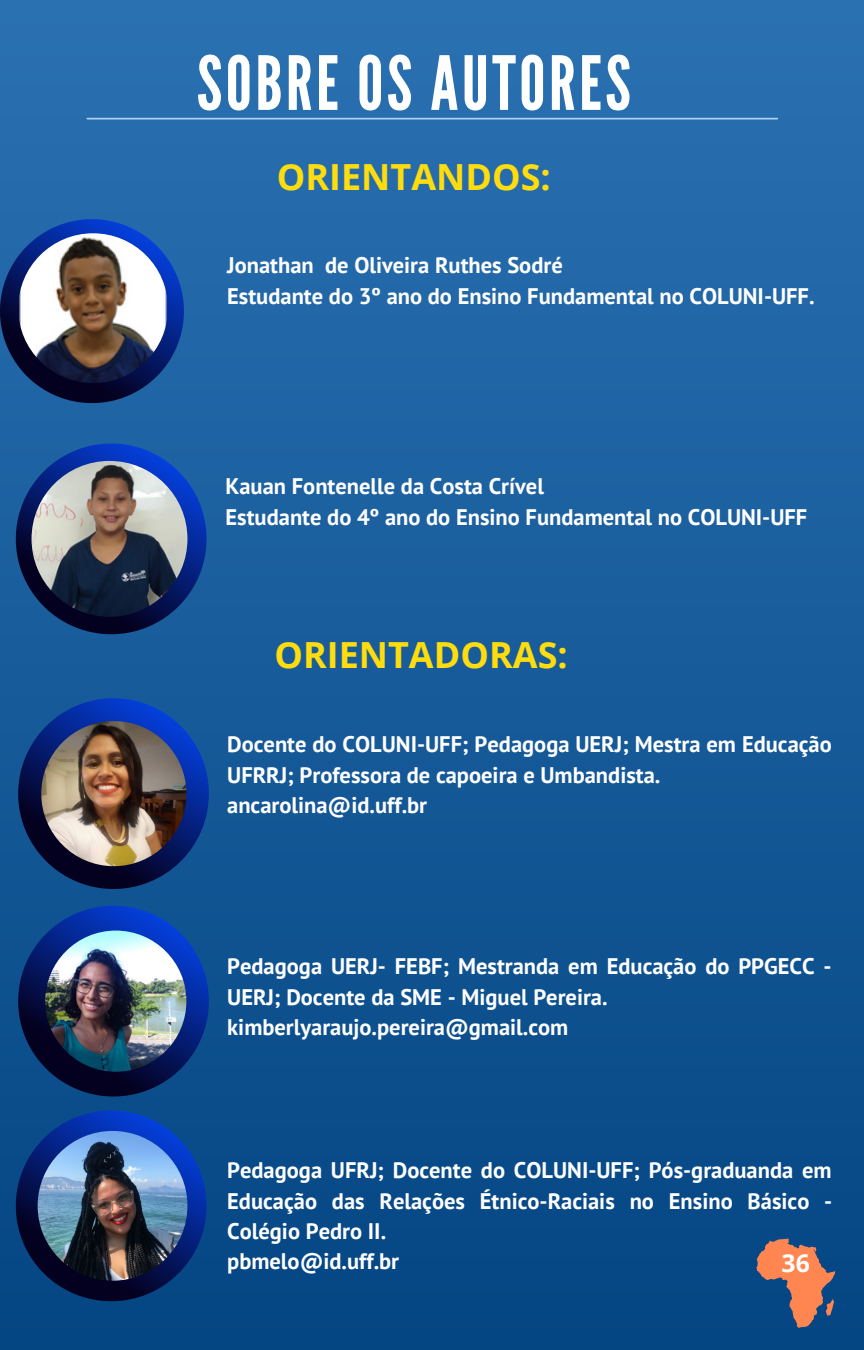
<style>
.page{position:relative;width:864px;height:1350px;background:#fff}
.page>*{position:absolute;margin:0;border:0;box-sizing:border-box;transform-origin:0 0}
.t1{font:74.48px "League Gothic";letter-spacing:.045em;color:#fff}
.t2{font:700 36px "Open Sans";color:#ffdc0d}
.t3{font:700 24.75px "Open Sans";color:#fff}
.t4{font:700 22.5px/30.4px "PT Sans";color:#fff}
</style>
<div class="page">
<div style="left:0;top:0;width:864px;height:1350px;background:linear-gradient(to bottom,#2b71b2,#044582)"></div>
<hr style="left:87px;top:118px;width:690px;height:1px;background:#afd1ed">
<svg style="left:18px;top:698px;width:191px;height:191px;background:#0a337e"></svg>
<img style="left:41px;top:721px;width:145px;height:145px;border-radius:50%">
<svg style="left:18px;top:906px;width:191px;height:191px;background:#082f7a"></svg>
<img style="left:45px;top:931px;width:141px;height:141px;border-radius:50%">
<svg style="left:16px;top:1111px;width:191px;height:190px;background:#062f79"></svg>
<img style="left:38px;top:1131px;width:149px;height:150px;border-radius:50%">
<svg style="left:0;top:219px;width:184px;height:184px;background:#113c85"></svg>
<svg style="left:16px;top:444px;width:191px;height:190px;background:#0f3b87"></svg>
<img style="left:18px;top:233px;width:150px;height:150px;border-radius:50%">
<img style="left:32px;top:461px;width:155px;height:156px;border-radius:50%">
<svg style="left:756px;top:1239px;width:79px;height:89px;background:#856769"></svg>
<h1 class="t1" style="left:197px;top:40px;width:436px">SOBRE OS AUTORES</h1>
<h2 class="t2" style="left:277px;top:151px;width:276px">ORIENTANDOS:</h2>
<p class="t4" style="left:227px;top:250px;width:589px">Jonathan de Oliveira Ruthes Sodré<br>Estudante do 3º ano do Ensino Fundamental no COLUNI-UFF.</p>
<p class="t4" style="left:226px;top:471px;width:583px">Kauan Fontenelle da Costa Crível<br>Estudante do 4º ano do Ensino Fundamental no COLUNI-UFF</p>
<h2 class="t2" style="left:274px;top:630px;width:295px">ORIENTADORAS:</h2>
<p class="t4" style="left:227px;top:729px;width:606px">Docente do COLUNI-UFF; Pedagoga UERJ; Mestra em Educação<br>UFRRJ; Professora de capoeira e Umbandista. ancarolina@id.uff.br</p>
<p class="t4" style="left:227px;top:951px;width:606px">Pedagoga UERJ- FEBF; Mestranda em Educação do PPGECC -<br>UERJ; Docente da SME - Miguel Pereira. kimberlyaraujo.pereira@gmail.com</p>
<p class="t4" style="left:227px;top:1155px;width:607px">Pedagoga UFRJ; Docente do COLUNI-UFF; Pós-graduanda em Educação das Relações Étnico-Raciais no Ensino Básico - Colégio Pedro II.<br>pbmelo@id.uff.br</p>
<p class="t3" style="left:782px;top:1246px;width:30px">36</p>
</div>
